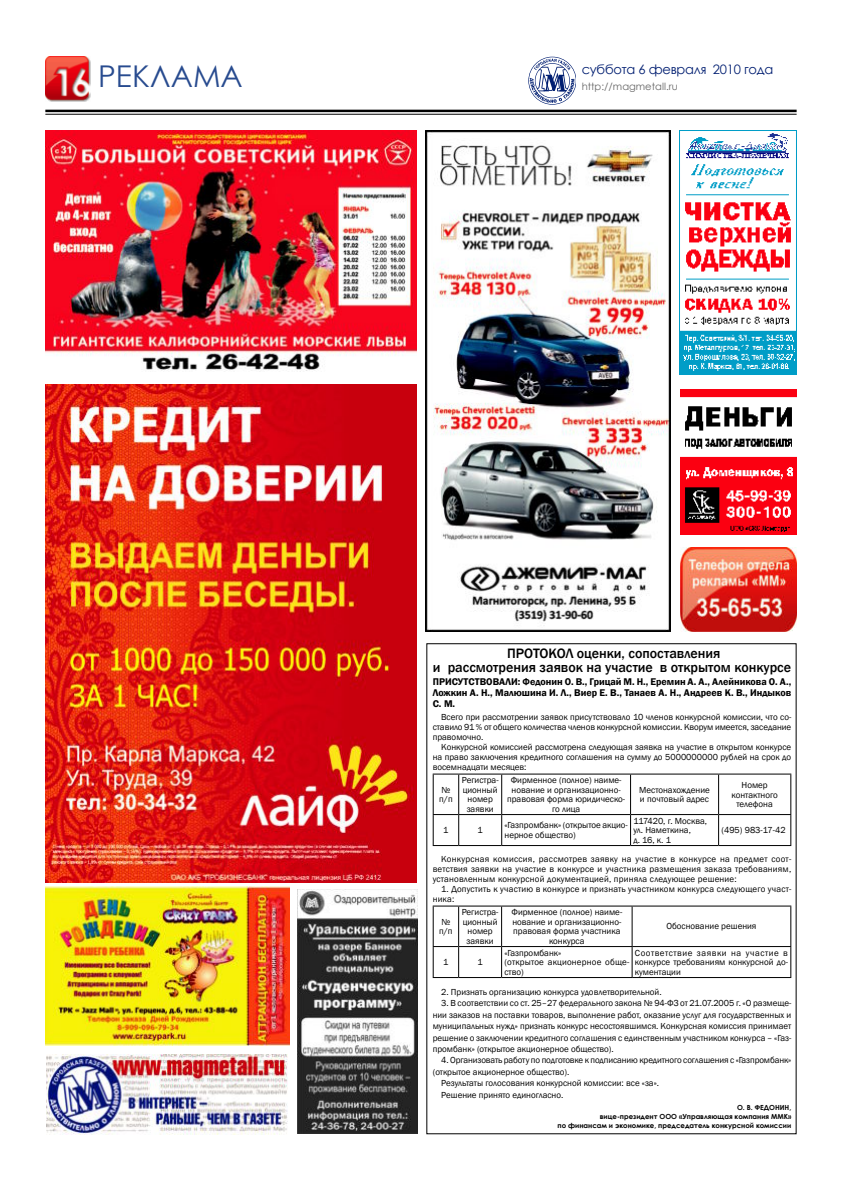
<style>
.page{position:relative;width:842px;height:1191px;background:#fff}
.page>*{position:absolute;margin:0;border:0;box-sizing:border-box;transform-origin:0 0}
.t1{font:30px "Century Gothic";color:#284b8f}
.t2{font:500 14px/14px "Franklin Gothic";color:#000;text-align:center}
.t3{font:13px "Century Gothic";letter-spacing:-.02em;color:#001e71}
.t4{font:600 10px/11px "Franklin Gothic";color:#000;text-align:justify}
.t5{font:10px "Century Gothic";color:#666}
.t6{font:9px/9.5px "Franklin Gothic";color:#000;text-align:justify}
.t7{font:9px/9.5px "Franklin Gothic";letter-spacing:.02em;color:#000}
.t8{font:700 7px/9px "Century Gothic";color:#000;text-align:right}
</style>
<div class="page">
<hr style="left:45px;top:110px;width:752px;height:2px;background:#000">
<hr style="left:45px;top:114px;width:752px;height:1px;background:#000">
<svg style="left:528px;top:57px;width:48px;height:48px"></svg>
<img style="left:45px;top:57px;width:45px;height:44px">
<img style="left:680px;top:547px;width:117px;height:84px">
<img style="left:46px;top:1054px;width:242px;height:80px">
<img style="left:680px;top:390px;width:117px;height:144px">
<img style="left:45px;top:130px;width:372px;height:242px">
<img style="left:679px;top:130px;width:118px;height:245px">
<img style="left:298px;top:889px;width:119px;height:244px">
<img style="left:45px;top:384px;width:372px;height:499px">
<img style="left:425px;top:130px;width:246px;height:501px">
<img style="left:45px;top:887px;width:244px;height:158px">
<svg style="left:433px;top:773px;width:26px;height:1px"></svg>
<hr style="left:433px;top:774px;width:1px;height:40px;background:#000">
<hr style="left:459px;top:773px;width:43px;height:1px;background:#000">
<hr style="left:458px;top:774px;width:1px;height:40px;background:#000">
<hr style="left:502px;top:773px;width:128px;height:1px;background:#000">
<hr style="left:501px;top:774px;width:1px;height:40px;background:#000">
<hr style="left:630px;top:773px;width:89px;height:1px;background:#000">
<hr style="left:630px;top:774px;width:1px;height:40px;background:#000">
<hr style="left:719px;top:773px;width:72px;height:1px;background:#000">
<hr style="left:718px;top:774px;width:1px;height:40px;background:#000">
<hr style="left:790px;top:774px;width:1px;height:40px;background:#000">
<svg style="left:433px;top:814px;width:26px;height:1px"></svg>
<hr style="left:433px;top:815px;width:1px;height:30px;background:#000">
<hr style="left:459px;top:814px;width:43px;height:1px;background:#000">
<hr style="left:458px;top:815px;width:1px;height:30px;background:#000">
<hr style="left:502px;top:814px;width:128px;height:1px;background:#000">
<hr style="left:501px;top:815px;width:1px;height:30px;background:#000">
<hr style="left:630px;top:814px;width:89px;height:1px;background:#000">
<hr style="left:630px;top:815px;width:1px;height:30px;background:#000">
<hr style="left:719px;top:814px;width:72px;height:1px;background:#000">
<hr style="left:718px;top:815px;width:1px;height:30px;background:#000">
<hr style="left:790px;top:815px;width:1px;height:30px;background:#000">
<svg style="left:433px;top:845px;width:26px;height:1px"></svg>
<hr style="left:459px;top:845px;width:43px;height:1px;background:#000">
<hr style="left:502px;top:845px;width:128px;height:1px;background:#000">
<hr style="left:630px;top:845px;width:89px;height:1px;background:#000">
<hr style="left:719px;top:845px;width:72px;height:1px;background:#000">
<svg style="left:433px;top:905px;width:26px;height:1px"></svg>
<hr style="left:433px;top:906px;width:1px;height:40px;background:#000">
<hr style="left:459px;top:905px;width:43px;height:1px;background:#000">
<hr style="left:458px;top:906px;width:1px;height:40px;background:#000">
<hr style="left:502px;top:905px;width:130px;height:1px;background:#000">
<hr style="left:501px;top:906px;width:1px;height:40px;background:#000">
<hr style="left:632px;top:905px;width:159px;height:1px;background:#000">
<hr style="left:632px;top:906px;width:1px;height:40px;background:#000">
<hr style="left:790px;top:906px;width:1px;height:40px;background:#000">
<svg style="left:433px;top:946px;width:26px;height:1px"></svg>
<hr style="left:433px;top:947px;width:1px;height:30px;background:#000">
<hr style="left:459px;top:946px;width:43px;height:1px;background:#000">
<hr style="left:458px;top:947px;width:1px;height:30px;background:#000">
<hr style="left:502px;top:946px;width:130px;height:1px;background:#000">
<hr style="left:501px;top:947px;width:1px;height:30px;background:#000">
<hr style="left:632px;top:946px;width:159px;height:1px;background:#000">
<hr style="left:632px;top:947px;width:1px;height:30px;background:#000">
<hr style="left:790px;top:947px;width:1px;height:30px;background:#000">
<svg style="left:433px;top:977px;width:26px;height:1px"></svg>
<hr style="left:459px;top:977px;width:43px;height:1px;background:#000">
<hr style="left:502px;top:977px;width:130px;height:1px;background:#000">
<hr style="left:632px;top:977px;width:159px;height:1px;background:#000">
<h1 class="t1" style="left:98px;top:55px;width:146px">реклама</h1>
<h3 class="t3" style="left:582px;top:60px;width:193px">суббота 6 февраля 2010 года</h3>
<p class="t5" style="left:582px;top:79px;width:98px">http://magmetall.ru</p>
<h2 class="t2" style="left:433px;top:647px;width:360px">ПРОТОКОЛ оценки, сопоставления<br>и рассмотрения заявок на участие в открытом конкурсе</h2>
<p class="t4" style="left:433px;top:676px;width:360px">ПРИСУТСТВОВАЛИ: Федонин О. В., Грицай М. Н., Еремин А. А., Алейникова О. А., Ложкин А. Н., Малюшина И. Л., Виер Е. В., Танаев А. Н., Андреев К. В., Индыков С. М.</p>
<p class="t6" style="left:433px;top:711px;width:360px;line-height:10px;text-indent:9px">Всего при рассмотрении заявок присутствовало 10 членов конкурсной комиссии, что со&shy;ставило 91 % от общего количества членов конкурсной комиссии. Кворум имеется, заседание правомочно.</p>
<p class="t6" style="left:433px;top:741px;width:360px;line-height:10px;text-indent:9px">Конкурсной комиссией рассмотрена следующая заявка на участие в открытом конкурсе на право заключения кредитного соглашения на сумму до 5000000000 рублей на срок до восемнадцати месяцев:</p>
<p class="t6" style="left:439px;top:785px;width:15px">№ п/п</p>
<p class="t6" style="left:462px;top:775px;width:38px;text-align:center">Регистра&shy;ционный номер заявки</p>
<p class="t6" style="left:507px;top:775px;width:119px;text-align:center">Фирменное (полное) наиме&shy;нование и организационно&shy;правовая форма юридическо&shy;го лица</p>
<p class="t6" style="left:639px;top:785px;width:72px">Местонахождение и почтовый адрес</p>
<p class="t6" style="left:731px;top:780px;width:48px;text-align:center">Номер контактного телефона</p>
<p class="t6" style="left:443px;top:825px;width:7px">1</p>
<p class="t6" style="left:478px;top:825px;width:7px">1</p>
<p class="t6" style="left:504px;top:821px;width:125px">«Газпромбанк» (открытое акцио&shy;нерное общество)</p>
<p class="t6" style="left:633px;top:816px;width:75px;text-align:left">117420, г. Москва, ул. Наметкина,<br>д. 16, к. 1</p>
<p class="t6" style="left:721px;top:825px;width:66px">(495) 983-17-42</p>
<p class="t6" style="left:433px;top:853px;width:360px;line-height:10px;text-indent:9px">Конкурсная комиссия, рассмотрев заявку на участие в конкурсе на предмет соот&shy;ветствия заявки на участие в конкурсе и участника размещения заказа требованиям, установленным конкурсной документацией, приняла следующее решение:</p>
<p class="t7" style="left:433px;top:883px;width:360px;line-height:10px;text-indent:9px">1. Допустить к участию в конкурсе и признать участником конкурса следующего участ&shy;ника:</p>
<p class="t6" style="left:439px;top:917px;width:15px">№ п/п</p>
<p class="t6" style="left:462px;top:907px;width:38px;text-align:center">Регистра&shy;ционный номер заявки</p>
<p class="t6" style="left:511px;top:907px;width:112px;text-align:center">Фирменное (полное) наиме&shy;нование и организационно&shy;правовая форма участника конкурса</p>
<p class="t6" style="left:666px;top:922px;width:92px">Обоснование решения</p>
<p class="t6" style="left:443px;top:957px;width:7px">1</p>
<p class="t6" style="left:477px;top:957px;width:7px">1</p>
<p class="t7" style="left:504px;top:948px;width:126px">«Газпромбанк»<br>(открытое акционерное обще&shy;ство)</p>
<p class="t6" style="left:635px;top:948px;width:155px">Соответствие заявки на участие в конкурсе требованиям конкурсной до&shy;кументации</p>
<p class="t6" style="left:441px;top:987px;width:222px">2. Признать организацию конкурса удовлетворительной.</p>
<p class="t6" style="left:433px;top:998px;width:360px;line-height:11.4px;text-indent:8px">3. В соответствии со ст. 25–27 федерального закона № 94-ФЗ от 21.07.2005 г. «О размеще&shy;нии заказов на поставки товаров, выполнение работ, оказание услуг для государственных и муниципальных нужд» признать конкурс несостоявшимся. Конкурсная комиссия принимает решение о заключении кредитного соглашения с единственным участником конкурса – «Газ&shy;промбанк» (открытое акционерное общество).</p>
<p class="t6" style="left:441px;top:1055px;width:352px">4. Организовать работу по подготовке к подписанию кредитного соглашения с «Газпромбанк»</p>
<p class="t6" style="left:433px;top:1067px;width:138px">(открытое акционерное общество).</p>
<p class="t6" style="left:441px;top:1078px;width:219px">Результаты голосования конкурсной комиссии: все «за».</p>
<p class="t6" style="left:441px;top:1090px;width:124px">Решение принято единогласно.</p>
<p class="t8" style="left:557px;top:1102px;width:235px">О. В. ФедОнин,<br>вице-президент ООО «Управляющая компания ММК»<br>по финансам и экономике, председатель конкурсной комиссии</p>
</div>
